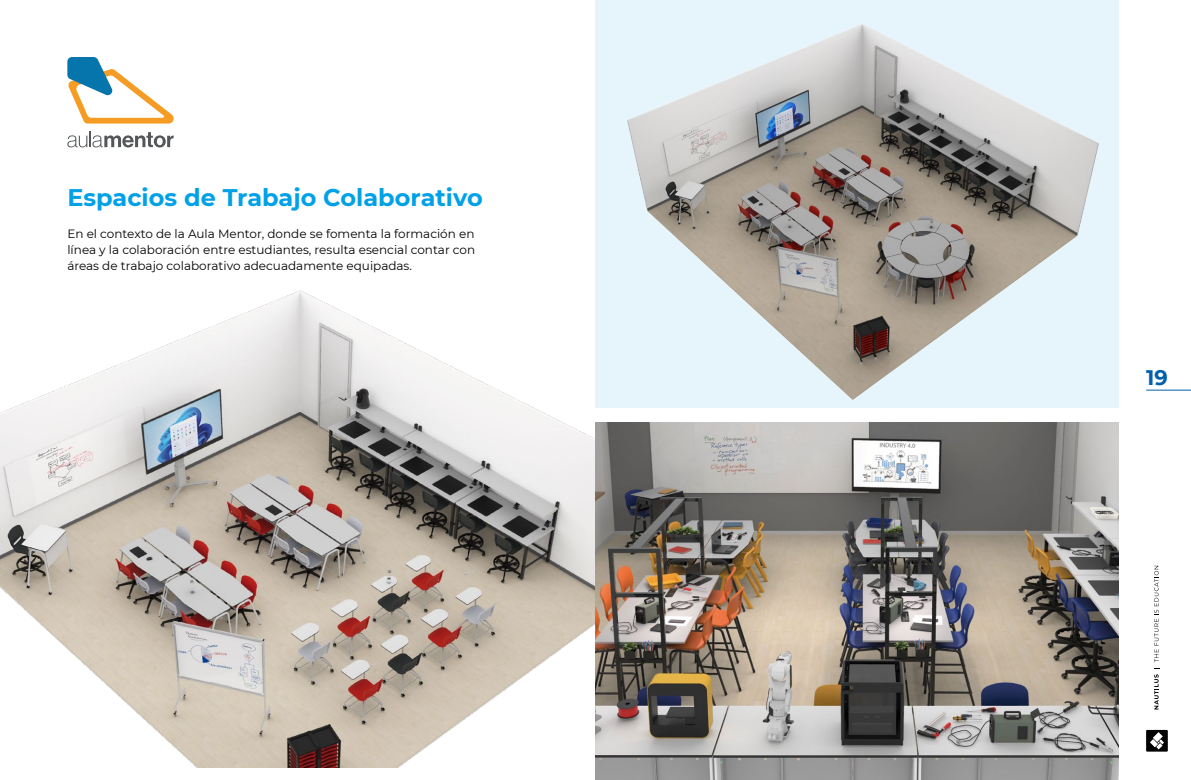
<style>
.page{position:relative;width:1191px;height:780px;background:#fff}
.page>*{position:absolute;margin:0;border:0;box-sizing:border-box;transform-origin:0 0}
.t1{font:700 24px "Montserrat";color:#00a1e7}
.t2{font:700 21px "Montserrat";color:#0061aa}
.t3{font:12px/16px "Montserrat";color:#000;text-align:justify}
</style>
<div class="page">
<div style="left:1146px;top:729px;width:21px;height:22px;background:#000"></div>
<svg style="left:1150px;top:732px;width:14px;height:17px"></svg>
<svg style="left:1154px;top:668px;width:5px;height:41px"></svg>
<svg style="left:1154px;top:566px;width:4px;height:96px"></svg>
<hr style="left:1146px;top:390px;width:45px;height:1px;background:#0061aa">
<div style="left:595px;top:0;width:523px;height:408px;background:#e6f5fc"></div>
<img style="left:0;top:290px;width:595px;height:477px">
<img style="left:595px;top:422px;width:523px;height:358px">
<svg style="left:67px;top:131px;width:107px;height:16px"></svg>
<svg style="left:67px;top:57px;width:107px;height:67px"></svg>
<img style="left:575px;top:18px;width:544px;height:389px">
<h1 class="t1" style="left:67px;top:183px;width:417px">Espacios de Trabajo Colaborativo</h1>
<p class="t3" style="left:67px;top:225px;width:409px">En el contexto de la Aula Mentor, donde se fomenta la formación en línea y la colaboración entre estudiantes, resulta esencial contar con áreas de trabajo colaborativo adecuadamente equipadas.</p>
<h2 class="t2" style="left:1146px;top:365px;width:23px">19</h2>
</div>
